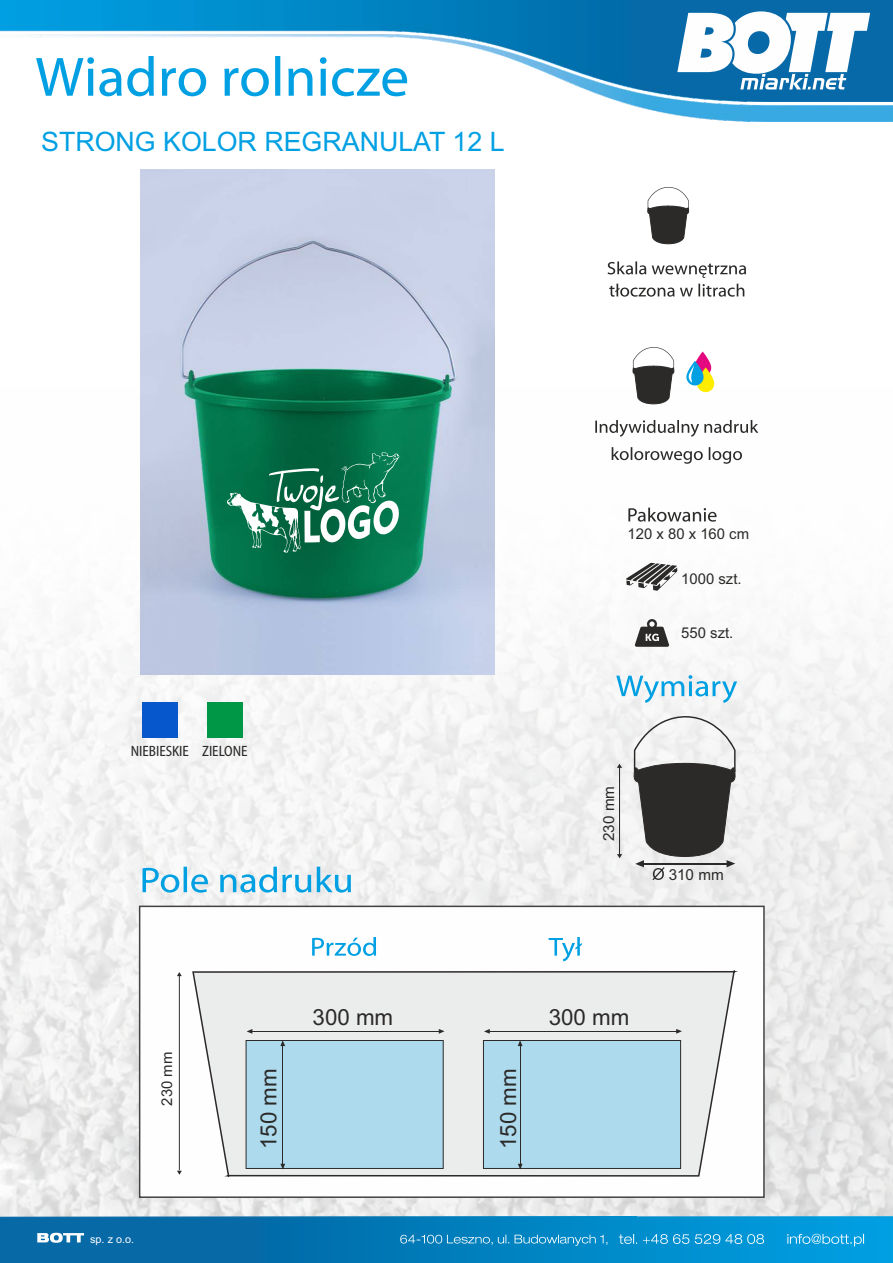
<style>
.page{position:relative;width:893px;height:1263px;background:#fff}
.page>*{position:absolute;margin:0;border:0;box-sizing:border-box;transform-origin:0 0}
.t1{font:26.85px "Arial";color:#00a0e3}
.t2{font:22.35px "Arial";color:#2b2a29}
.t3{font:15.3px "Arial";color:#2b2a29}
.t4{font:condensed 15px "Myriad Web Pro";color:#2b2a29}
.t5{font:14.85px "Arial";color:#2b2a29}
.t6{font:10.8px "Arial";color:#fefefe}
</style>
<div class="page">
<img style="left:0;top:387px;width:893px;height:829px">
<img style="left:0;top:1216px;width:893px;height:47px">
<svg style="left:787px;top:1234px;width:77px;height:12px"></svg>
<svg style="left:619px;top:1234px;width:145px;height:10px"></svg>
<svg style="left:400px;top:1234px;width:207px;height:12px"></svg>
<img style="left:0;top:0;width:893px;height:35px">
<img style="left:6px;top:35px;width:887px;height:86px">
<svg style="left:677px;top:11px;width:193px;height:78px"></svg>
<svg style="left:36px;top:56px;width:371px;height:40px"></svg>
<svg style="left:143px;top:867px;width:208px;height:25px"></svg>
<div style="left:139px;top:905px;width:626px;height:293px;background:#fefefe;border:2px solid #424341"></div>
<svg style="left:192px;top:970px;width:546px;height:207px;fill:#ebecec"></svg>
<svg style="left:608px;top:261px;width:138px;height:17px"></svg>
<svg style="left:609px;top:284px;width:135px;height:13px"></svg>
<svg style="left:648px;top:187px;width:41px;height:58px"></svg>
<svg style="left:612px;top:447px;width:130px;height:17px"></svg>
<svg style="left:686px;top:351px;width:29px;height:41px"></svg>
<svg style="left:633px;top:347px;width:41px;height:58px"></svg>
<svg style="left:595px;top:420px;width:163px;height:17px"></svg>
<svg style="left:37px;top:1233px;width:47px;height:10px"></svg>
<div style="left:246px;top:1040px;width:198px;height:129px;background:#aedaee;border:1px solid #2b2a29"></div>
<hr style="left:282px;top:1044px;width:1px;height:121px;background:#2b2a29">
<svg style="left:280px;top:1040px;width:5px;height:6px"></svg>
<svg style="left:280px;top:1164px;width:5px;height:5px"></svg>
<hr style="left:250px;top:1031px;width:191px;height:1px;background:#2b2a29">
<svg style="left:247px;top:1029px;width:5px;height:5px"></svg>
<svg style="left:439px;top:1029px;width:6px;height:5px"></svg>
<div style="left:483px;top:1040px;width:198px;height:129px;background:#aedaee;border:1px solid #2b2a29"></div>
<hr style="left:520px;top:1044px;width:1px;height:121px;background:#2b2a29">
<svg style="left:518px;top:1040px;width:5px;height:6px"></svg>
<svg style="left:518px;top:1164px;width:5px;height:5px"></svg>
<hr style="left:487px;top:1031px;width:191px;height:1px;background:#2b2a29">
<svg style="left:484px;top:1029px;width:6px;height:5px"></svg>
<svg style="left:676px;top:1029px;width:6px;height:5px"></svg>
<svg style="left:312px;top:937px;width:64px;height:19px"></svg>
<svg style="left:549px;top:937px;width:33px;height:24px"></svg>
<svg style="left:628px;top:508px;width:88px;height:14px"></svg>
<svg style="left:626px;top:563px;width:51px;height:28px"></svg>
<svg style="left:635px;top:619px;width:34px;height:28px"></svg>
<hr style="left:179px;top:975px;width:1px;height:195px;background:#2b2a29">
<svg style="left:177px;top:972px;width:5px;height:4px"></svg>
<img style="left:141px;top:170px;width:354px;height:505px">
<svg style="left:215px;top:401px;width:184px;height:152px"></svg>
<svg style="left:177px;top:1171px;width:5px;height:4px"></svg>
<svg style="left:616px;top:675px;width:121px;height:28px"></svg>
<svg style="left:634px;top:716px;width:102px;height:165px"></svg>
<hr style="left:619px;top:767px;width:1px;height:88px;background:#2b2a29">
<svg style="left:617px;top:764px;width:5px;height:4px"></svg>
<svg style="left:617px;top:854px;width:5px;height:4px"></svg>
<div style="left:142px;top:702px;width:36px;height:36px;background:#0657cc"></div>
<div style="left:207px;top:702px;width:35px;height:36px;background:#009846"></div>
<h1 class="t1" style="left:41px;top:131px;width:465px">STRONG KOLOR REGRANULAT 12 L</h1>
<p class="t4" style="left:131px;top:744px;width:118px">NIEBIESKIE ZIELONE</p>
<p class="t5" style="left:628px;top:529px;width:123px">120 x 80 x 160 cm</p>
<p class="t5" style="left:681px;top:574px;width:62px">1000 szt.</p>
<p class="t5" style="left:681px;top:628px;width:54px">550 szt.</p>
<p class="t3" style="left:603px;top:841px;width:57px;rotate:-90deg">230 mm</p>
<p class="t3" style="left:669px;top:869px;width:57px">310 mm</p>
<p class="t5" style="left:161px;top:1106px;width:55px;rotate:-90deg">230 mm</p>
<p class="t6" style="left:90px;top:1235px;width:45px">sp. z o.o.</p>
<h2 class="t2" style="left:313px;top:1009px;width:82px">300 mm</h2>
<h2 class="t2" style="left:549px;top:1009px;width:82px">300 mm</h2>
<h2 class="t2" style="left:260px;top:1149px;width:82px;rotate:-90deg">150 mm</h2>
<h2 class="t2" style="left:500px;top:1149px;width:82px;rotate:-90deg">150 mm</h2>
</div>
